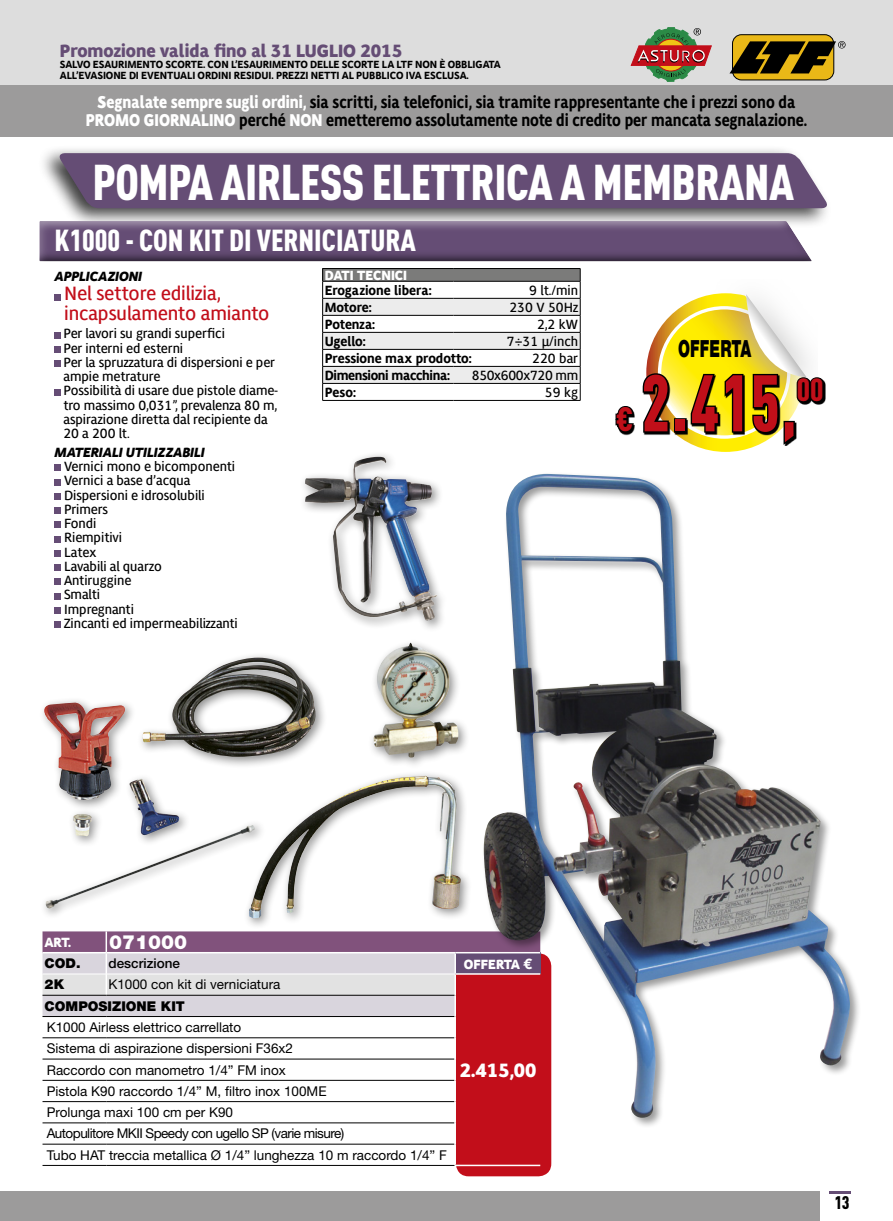
<style>
.page{position:relative;width:893px;height:1221px;background:#fff}
.page>*{position:absolute;margin:0;border:0;box-sizing:border-box;transform-origin:0 0}
.t1{font:900 78.75px "DIN Cond";color:#c00f19;scale:.85 1}
.t2{font:900 49.5px "DIN Cond";letter-spacing:-.01em;color:#fff}
.t3{font:900 33.3px "DIN Cond";color:#c00f19}
.t4{font:900 31.5px "DIN Cond";color:#c00f19}
.t5{font:900 30px "DIN Cond";color:#fff}
.t6{font:900 23.7px "Helvetica Neue LT Std";letter-spacing:.01em;color:#000;scale:.64 1}
.t7{font:19.5px/19.5px "Migration Sans ITC Std";color:#c20e1a}
.t8{font:900 19.5px "Migration Sans ITC Std";color:#fff}
.t9{font:900 19.5px "Helvetica Neue LT Std";color:#fff}
.t10{font:900 18px "Migration Sans ITC Std";color:#654d75}
.t11{font:900 18px "DIN Cond";color:#000}
.t12{font:700 17.25px/18px "Migration Sans ITC Std";color:#000;text-align:center;scale:.9 1}
.t13{font:13.5px/14.2px "Migration Sans ITC Std";color:#000}
.t14{font:13.5px/21.3px "Helvetica Neue LT Std";color:#000}
.t15{font:700 13.5px "Migration Sans ITC Std";letter-spacing:-.005em;color:#000}
.t16{font:italic 900 13.5px "Migration Sans ITC Std";color:#000}
.t17{font:900 13.5px "Migration Sans ITC Std";color:#fff}
.t18{font:900 13.5px "Helvetica Neue LT Std";color:#000}
.t19{font:700 13.5px "Migration Sans ITC Std";letter-spacing:-.025em;color:#000}
.t20{font:13.5px "Migration Sans ITC Std";letter-spacing:-.025em;color:#000}
.t21{font:500 13.5px "Helvetica Neue LT Std";color:#000}
.t22{font:700 10.5px/11.2px "Migration Sans ITC Std";letter-spacing:-.01em;color:#000}
.s1{font-weight:900;color:#fff}
.s2{font-size:60.6px}
.s3{font-weight:700;font-size:15px}
</style>
<div class="page">
<div style="left:0;top:0;width:893px;height:137px;background:#ddd"></div>
<div style="left:0;top:86px;width:893px;height:51px;background:#9c9b9b"></div>
<div style="left:732px;top:35px;width:102px;height:45px;background:#eab817;border-radius:9px"></div>
<div style="left:732px;top:34px;width:102px;height:46px;border:1px solid #000;border-radius:9px"></div>
<svg style="left:730px;top:41px;width:115px;height:32px"></svg>
<hr style="left:829px;top:1191px;width:21px;height:2px;background:#654d75">
<div style="left:0;top:1191px;width:820px;height:29px;background:#9c9b9b"></div>
<svg style="left:631px;top:27px;width:81px;height:55px"></svg>
<img style="left:46px;top:828px;width:197px;height:80px">
<div style="left:243px;top:770px;width:230px;height:159px;background:#000;opacity:.45"></div>
<img style="left:249px;top:775px;width:212px;height:143px">
<div style="left:38px;top:145px;width:794px;height:84px;background:#000;opacity:.75"></div>
<div style="left:56px;top:153px;width:774px;height:55px;background:#654d75"></div>
<div style="left:456px;top:953px;width:95px;height:223px;background:#c20e1a;border-radius:13px"></div>
<svg style="left:43px;top:931px;width:438px;height:85px;background:#c2afbe"></svg>
<hr style="left:454px;top:973px;width:86px;height:1px;background:#fff">
<hr style="left:454px;top:974px;width:2px;height:21px;background:#fff">
<hr style="left:454px;top:995px;width:2px;height:21px;background:#fff">
<hr style="left:454px;top:1164px;width:86px;height:2px;background:#fff">
<hr style="left:43px;top:973px;width:63px;height:1px;background:#fff">
<hr style="left:106px;top:973px;width:348px;height:1px;background:#fff">
<hr style="left:43px;top:994px;width:63px;height:1px;background:#000">
<hr style="left:106px;top:994px;width:348px;height:1px;background:#000">
<hr style="left:43px;top:1016px;width:63px;height:1px;background:#000">
<hr style="left:106px;top:1016px;width:348px;height:1px;background:#000">
<hr style="left:43px;top:1037px;width:63px;height:1px;background:#000">
<hr style="left:106px;top:1037px;width:348px;height:1px;background:#000">
<hr style="left:43px;top:1058px;width:63px;height:1px;background:#000">
<hr style="left:106px;top:1058px;width:348px;height:1px;background:#000">
<hr style="left:43px;top:1079px;width:63px;height:1px;background:#000">
<hr style="left:106px;top:1079px;width:348px;height:1px;background:#000">
<hr style="left:43px;top:1101px;width:63px;height:1px;background:#000">
<hr style="left:106px;top:1101px;width:348px;height:1px;background:#000">
<hr style="left:43px;top:1122px;width:63px;height:1px;background:#000">
<hr style="left:106px;top:1122px;width:348px;height:1px;background:#000">
<hr style="left:43px;top:1143px;width:63px;height:1px;background:#000">
<hr style="left:106px;top:1143px;width:348px;height:1px;background:#000">
<hr style="left:43px;top:1165px;width:63px;height:1px;background:#000">
<hr style="left:106px;top:1165px;width:348px;height:1px;background:#000">
<div style="left:39px;top:218px;width:775px;height:43px;background:#000;opacity:.75"></div>
<svg style="left:55px;top:294px;width:6px;height:6px"></svg>
<svg style="left:55px;top:332px;width:6px;height:6px"></svg>
<svg style="left:55px;top:346px;width:6px;height:6px"></svg>
<div style="left:55px;top:360px;width:6px;height:7px;background:#654d75"></div>
<svg style="left:55px;top:389px;width:6px;height:6px"></svg>
<div style="left:55px;top:464px;width:6px;height:7px;background:#654d75"></div>
<svg style="left:55px;top:479px;width:6px;height:6px"></svg>
<svg style="left:55px;top:493px;width:6px;height:6px"></svg>
<svg style="left:55px;top:507px;width:6px;height:6px"></svg>
<div style="left:55px;top:521px;width:6px;height:7px;background:#654d75"></div>
<svg style="left:55px;top:536px;width:6px;height:6px"></svg>
<svg style="left:55px;top:550px;width:6px;height:6px"></svg>
<svg style="left:55px;top:564px;width:6px;height:6px"></svg>
<div style="left:55px;top:578px;width:6px;height:7px;background:#654d75"></div>
<svg style="left:55px;top:593px;width:6px;height:6px"></svg>
<svg style="left:55px;top:607px;width:6px;height:6px"></svg>
<svg style="left:55px;top:621px;width:6px;height:6px"></svg>
<hr style="left:322px;top:400px;width:131px;height:1px;background:#000">
<hr style="left:453px;top:400px;width:127px;height:1px;background:#000">
<hr style="left:322px;top:268px;width:131px;height:1px;background:#000">
<hr style="left:453px;top:268px;width:127px;height:1px;background:#000">
<svg style="left:322px;top:269px;width:259px;height:131px"></svg>
<hr style="left:322px;top:281px;width:131px;height:1px;background:#000">
<hr style="left:453px;top:281px;width:127px;height:1px;background:#000">
<div style="left:481px;top:471px;width:381px;height:657px;background:#000;opacity:.4"></div>
<img style="left:484px;top:474px;width:366px;height:643px">
<svg style="left:615px;top:406px;width:20px;height:28px"></svg>
<svg style="left:642px;top:293px;width:184px;height:159px"></svg>
<div style="left:137px;top:651px;width:190px;height:118px;background:#000;opacity:.45"></div>
<img style="left:142px;top:657px;width:175px;height:99px">
<div style="left:299px;top:451px;width:150px;height:181px;background:#000;opacity:.45"></div>
<img style="left:304px;top:458px;width:131px;height:163px">
<div style="left:368px;top:637px;width:102px;height:132px;background:#000;opacity:.45"></div>
<img style="left:374px;top:643px;width:85px;height:114px">
<div style="left:39px;top:697px;width:151px;height:150px;background:#000;opacity:.45"></div>
<img style="left:44px;top:702px;width:67px;height:98px">
<h3 class="t10" style="left:60px;top:40px;width:344px">Promozione valida fino al 31 LUGLIO 2015</h3>
<p class="t22" style="left:60px;top:59px;width:442px">SALVO ESAURIMENTO SCORTE. CON L’ESAURIMENTO DELLE SCORTE LA LTF NON È OBBLIGATA<br>ALL’EVASIONE DI EVENTUALI ORDINI RESIDUI. PREZZI NETTI AL PUBBLICO IVA ESCLUSA.</p>
<p class="t12" style="left:86px;top:93px;width:803px"><span class="s1">Segnalate sempre sugli ordini,</span> sia scritti, sia telefonici, sia tramite rappresentante che i prezzi sono da<br><span class="s1">PROMO GIORNALINO</span> perché <span class="s1">NON</span> emetteremo assolutamente note di credito per mancata segnalazione.</p>
<h2 class="t2" style="left:92px;top:151px;width:703px">POMPA AIRLESS ELETTRICA A MEMBRANA</h2>
<h3 class="t5" style="left:54px;top:221px;width:363px">K1000 - CON KIT DI VERNICIATURA</h3>
<p class="t16" style="left:55px;top:268px;width:89px">APPLICAZIONI</p>
<h3 class="t7" style="left:64px;top:284px;width:207px">Nel settore edilizia, incapsulamento amianto</h3>
<p class="t13" style="left:63px;top:327px;width:216px">Per lavori su grandi superfici<br>Per interni ed esterni<br>Per la spruzzatura di dispersioni e per ampie metrature<br>Possibilità di usare due pistole diame&shy;tro massimo 0,031”, prevalenza 80 m, aspirazione diretta dal recipiente da<br>20 a 200 lt.</p>
<p class="t16" style="left:55px;top:444px;width:152px">MATERIALI UTILIZZABILI</p>
<p class="t13" style="left:64px;top:459px;width:175px">Vernici mono e bicomponenti<br>Vernici a base d’acqua<br>Dispersioni e idrosolubili<br>Primers<br>Fondi<br>Riempitivi<br>Latex<br>Lavabili al quarzo<br>Antiruggine<br>Smalti<br>Impregnanti<br>Zincanti ed impermeabilizzanti</p>
<p class="t17" style="left:325px;top:268px;width:84px">DATI TECNICI</p>
<p class="t15" style="left:325px;top:282px;width:108px">Erogazione libera:</p>
<p class="t13" style="left:529px;top:283px;width:50px">9 lt./min</p>
<p class="t15" style="left:325px;top:299px;width:48px">Motore:</p>
<p class="t13" style="left:509px;top:300px;width:70px">230 V 50Hz</p>
<p class="t15" style="left:325px;top:316px;width:52px">Potenza:</p>
<p class="t13" style="left:537px;top:317px;width:42px">2,2 kW</p>
<p class="t15" style="left:325px;top:333px;width:43px">Ugello:</p>
<p class="t13" style="left:507px;top:334px;width:73px">7÷31 µ/inch</p>
<p class="t15" style="left:325px;top:350px;width:149px">Pressione max prodotto:</p>
<p class="t13" style="left:532px;top:351px;width:47px">220 bar</p>
<p class="t19" style="left:325px;top:368px;width:127px">Dimensioni macchina:</p>
<p class="t20" style="left:472px;top:368px;width:108px">850x600x720 mm</p>
<p class="t15" style="left:325px;top:385px;width:33px">Peso:</p>
<p class="t13" style="left:545px;top:385px;width:35px">59 kg</p>
<h3 class="t3" style="left:616px;top:398px;width:19px">€</h3>
<h3 class="t6" style="left:678px;top:334px;width:116px">OFFERTA</h3>
<h1 class="t1" style="left:642px;top:354px;width:184px">2.415<span class="s2">,</span></h1>
<h3 class="t4" style="left:797px;top:370px;width:28px">00</h3>
<p class="t17" style="left:45px;top:934px;width:28px">ART.</p>
<h3 class="t9" style="left:109px;top:930px;width:80px">071000</h3>
<p class="t18" style="left:45px;top:955px;width:38px">COD.</p>
<p class="t21" style="left:108px;top:955px;width:73px">descrizione</p>
<p class="t17" style="left:464px;top:956px;width:70px">OFFERTA <span class="s3">€</span></p>
<p class="t18" style="left:45px;top:976px;width:21px">2K</p>
<p class="t14" style="left:108px;top:973px;width:174px">K1000 con kit di verniciatura</p>
<p class="t18" style="left:45px;top:997px;width:142px">COMPOSIZIONE KIT</p>
<p class="t14" style="left:47px;top:1016px;width:402px">K1000 Airless elettrico carrellato<br>Sistema di aspirazione dispersioni F36x2<br>Raccordo con manometro 1/4” FM inox<br>Pistola K90 raccordo 1/4” M, filtro inox 100ME<br>Prolunga maxi 100 cm per K90<br>Autopulitore MKII Speedy con ugello SP (varie misure)<br>Tubo HAT treccia metallica Ø 1/4” lunghezza 10 m raccordo 1/4” F</p>
<h3 class="t8" style="left:460px;top:1059px;width:78px">2.415,00</h3>
<h3 class="t11" style="left:834px;top:1190px;width:17px">13</h3>
</div>
